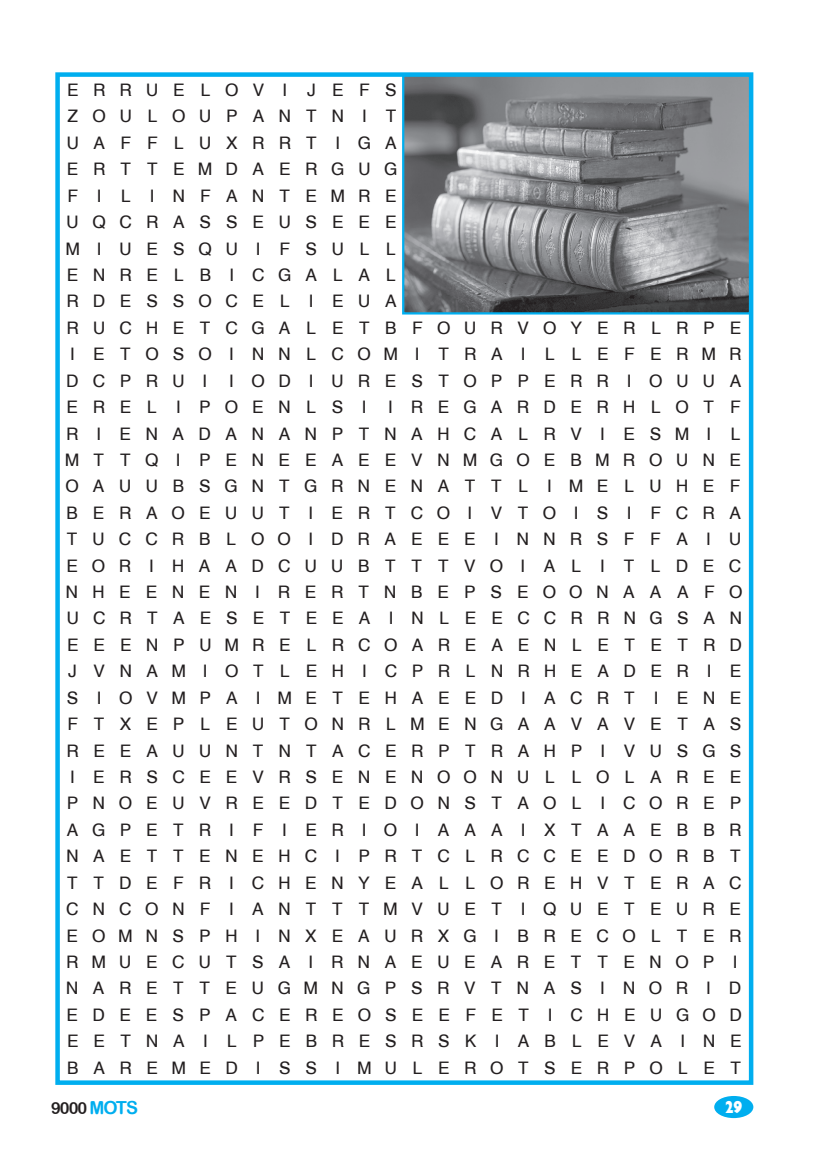
<style>
.page{position:relative;width:830px;height:1170px;background:#fff}
.page>*{position:absolute;margin:0;border:0;box-sizing:border-box;transform-origin:0 0}
.t1{font:17.25px/26.4px "AT Triumvirate";letter-spacing:.84em;color:#231f20}
.t2{font:17.25px "Gill Sans Std Extra Bold Disp";color:#fff;scale:.8 1}
.t3{font:16.5px "Arial Rounded MT Bold";color:#231f20}
.s1{font-size:18px;color:#00aeef}
</style>
<div class="page">
<div style="left:55px;top:72px;width:698px;height:1012px;border:4px solid #00aeef"></div>
<img style="left:405px;top:78px;width:342px;height:233px">
<div style="left:402px;top:75px;width:348px;height:239px;border:2px solid #00aeef"></div>
<div style="left:713px;top:1095px;width:40px;height:22px;background:#00aeef;border-radius:50%"></div>
<p class="t1" style="left:65px;top:76px;width:677px">ERRUELOV I JEFS<br>ZOULOUPANTN I T<br>UAFFLUXRRT I GA<br>ERTTEMDAERGUG<br>F I L I NFANTEMRE<br>UQCRASSEUSEEE<br>MI UESQU I FSULL<br>ENRELB I CGALAL<br>RDESSOCEL I EUA<br>RUCHETCGALETBFOURVOYERLRPE<br>I ETOSO I NNLCOMI TRA I LLEFERMR<br>DCPRU I</p>
<p class="t1" style="left:67px;top:367px;width:675px;text-indent:162px">I OD I URESTOPPERR I OUUA<br>EREL I POENLS I</p>
<p class="t1" style="left:65px;top:393px;width:678px;text-align:right">I REGARDERHLOTF<br>R I ENADANANPTNAHCALRV I ESM I L<br>MTTQ I PENEEAEEVNMGOEBMROUNE<br>OAUUBSGNTGRNENATT L I MELUHEF<br>BERAOEUUT I ERTCO I VTO I S I FCRA<br>TUCCRBLOO I DRAEEE I NNRSFFA I U<br>EOR I HAADCUUBTTTVO I AL I TLDEC<br>NHEENEN I RERTNBEPSEOONAAAFO<br>UCRTAESETEEA I NLEECCRRNGSAN<br>EEENPUMRELRCOAREAENLETETRD<br>JVNAM I OTLEH I CPRLNRHEADER I E<br>S I OVMPA IMETEHAEED I ACRT I ENE<br>FTXEPLEUTONRLMENGAAVAVETAS<br>REEAUUNTNTACERPTRAHP I VUSGS<br>I ERSCEEVRSENENOONUL LOLAREE<br>PNOEUVREEDTEDONSTAOL I COREP<br>AGPETR I F I ER I O I AAA I XTAAEBBR<br>NAETTENEHC I PRTCLRCCEEDORBT<br>TTDEFR I CHENYEALLOREHVTERAC<br>CNCONF I ANTTTMVUET I QUETEURE<br>EOMNSPH I NXEAURXG I BRECOLTER<br>RMUECUTSA I RNAEUEARETTENOP I<br>NARETTEUGMNGPSRVTNAS I NOR I D<br>EDEESPACEREOSEEFET I CHEUGOD<br>EETNA I LPEBRESRSK I ABLEVA I NE<br>BAREMED I SS I MULEROTSERPOLET</p>
<p class="t3" style="left:51px;top:1097px;width:88px">9000 <span class="s1">MOTS</span></p>
<p class="t2" style="left:725px;top:1096px;width:23px">29</p>
</div>
